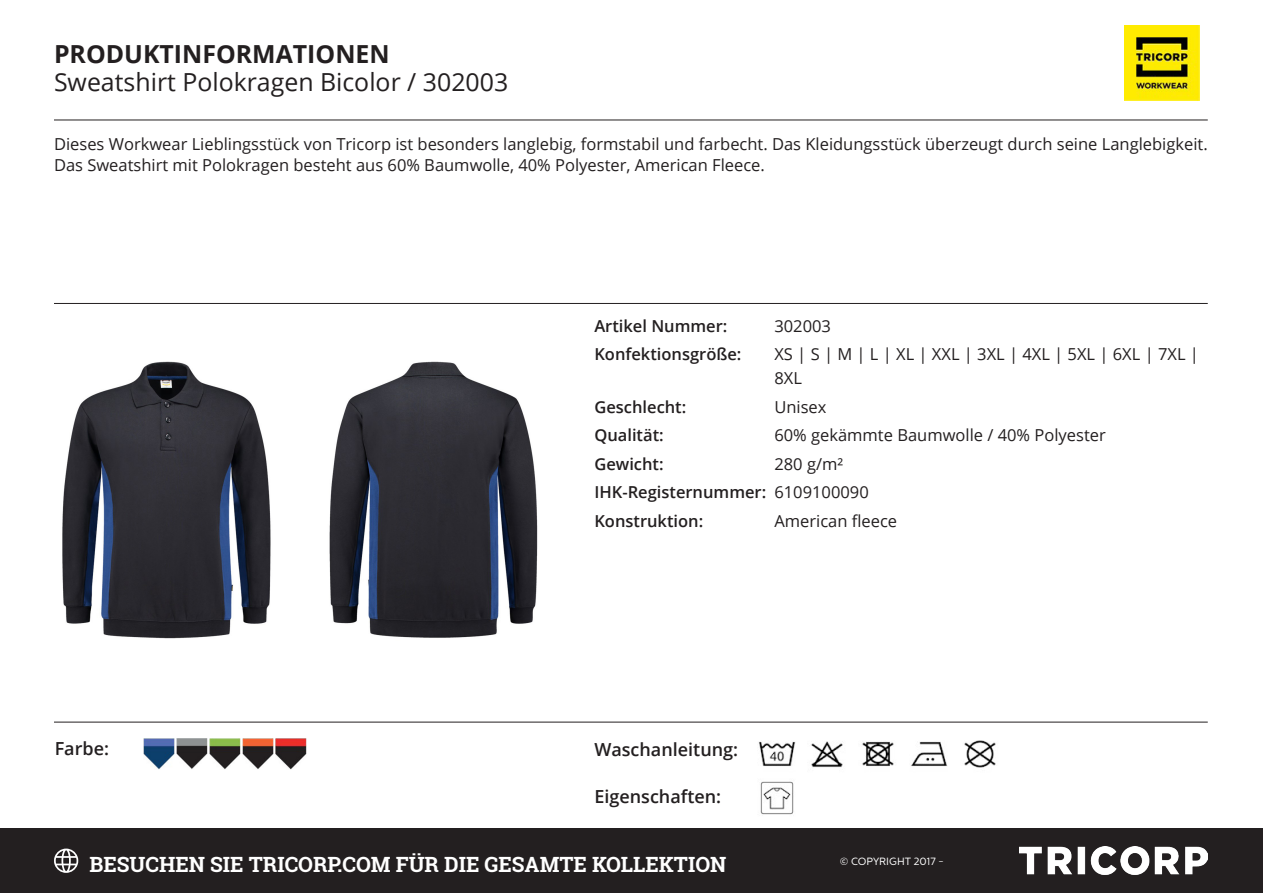
<style>
.page{position:relative;width:1263px;height:893px;background:#fff}
.page>*{position:absolute;margin:0;border:0;box-sizing:border-box;transform-origin:0 0}
.t1{font:24.9px "Open Sans";color:#231f20}
.t2{font:700 24.9px "Open Sans";color:#231f20}
.t3{font:700 21px "Roboto Slab";color:#fff}
.t4{font:600 18px "Open Sans";color:#231f20}
.Kenmerken{font:16.5px/21px "Open Sans";color:#231f20}
.Kenmerk{font:16.5px/24px "Open Sans";color:#231f20}
.Kenmerk-2{font:600 16.5px "Open Sans";color:#231f20}
.t5{font:10.5px "Centrale Sans";color:#fff}
.s1{font-weight:400}
</style>
<div class="page">
<img style="left:1124px;top:26px;width:75px;height:74px">
<img style="left:62px;top:361px;width:209px;height:278px">
<img style="left:329px;top:361px;width:209px;height:277px">
<img style="left:862px;top:741px;width:32px;height:25px">
<img style="left:758px;top:741px;width:38px;height:25px">
<img style="left:811px;top:741px;width:32px;height:27px">
<img style="left:964px;top:740px;width:32px;height:28px">
<img style="left:911px;top:741px;width:37px;height:25px">
<img style="left:760px;top:781px;width:34px;height:34px">
<img style="left:143px;top:738px;width:31px;height:31px">
<img style="left:176px;top:738px;width:31px;height:31px">
<img style="left:209px;top:738px;width:31px;height:31px">
<img style="left:242px;top:738px;width:31px;height:31px">
<img style="left:276px;top:738px;width:31px;height:31px">
<hr style="left:54px;top:120px;width:1154px;height:1px;background:#231f20">
<hr style="left:54px;top:303px;width:1154px;height:1px;background:#231f20">
<hr style="left:54px;top:722px;width:1154px;height:1px;background:#231f20">
<div style="left:0;top:828px;width:1263px;height:65px;background:#231f20"></div>
<svg style="left:54px;top:849px;width:24px;height:24px"></svg>
<img style="left:1020px;top:847px;width:188px;height:28px">
<p class="t2" style="left:54px;top:36px;width:337px">PRODUKTINFORMATIONEN</p>
<p class="t1" style="left:54px;top:65px;width:456px">Sweatshirt Polokragen Bicolor / 302003</p>
<p class="Kenmerken" style="left:54px;top:133px;width:1155px">Dieses Workwear Lieblingsstück von Tricorp ist besonders langlebig, formstabil und farbecht. Das Kleidungsstück überzeugt durch seine Langlebigkeit.<br>Das Sweatshirt mit Polokragen besteht aus 60% Baumwolle, 40% Polyester, American Fleece.</p>
<p class="t4" style="left:55px;top:736px;width:56px">Farbe:</p>
<p class="Kenmerk-2" style="left:594px;top:314px;width:135px">Artikel Nummer:</p>
<p class="Kenmerk" style="left:774px;top:313px;width:58px">302003</p>
<p class="Kenmerk-2" style="left:594px;top:343px;width:149px">Konfektionsgröße:</p>
<p class="Kenmerk" style="left:774px;top:342px;width:426px">XS | S | M | L | XL | XXL | 3XL | 4XL | 5XL | 6XL | 7XL |<br>8XL</p>
<p class="Kenmerk-2" style="left:594px;top:395px;width:93px">Geschlecht:</p>
<p class="Kenmerk" style="left:774px;top:394px;width:54px">Unisex</p>
<p class="Kenmerk-2" style="left:594px;top:424px;width:71px">Qualität:</p>
<p class="Kenmerk" style="left:774px;top:423px;width:333px">60% gekämmte Baumwolle / 40% Polyester</p>
<p class="Kenmerk-2" style="left:594px;top:452px;width:71px">Gewicht:</p>
<p class="Kenmerk" style="left:774px;top:451px;width:70px">280 g/m²</p>
<p class="Kenmerk-2" style="left:594px;top:481px;width:276px">IHK-Registernummer: <span class="s1">6109100090</span></p>
<p class="Kenmerk-2" style="left:594px;top:509px;width:110px">Konstruktion:</p>
<p class="Kenmerk" style="left:774px;top:508px;width:124px">American fleece</p>
<p class="t4" style="left:594px;top:737px;width:145px">Waschanleitung:</p>
<p class="t4" style="left:594px;top:784px;width:128px">Eigenschaften:</p>
<p class="t3" style="left:90px;top:850px;width:638px">BESUCHEN SIE TRICORP.COM FÜR DIE GESAMTE KOLLEKTION</p>
<p class="t5" style="left:840px;top:855px;width:106px">© COPYRIGHT 2017 -</p>
</div>
